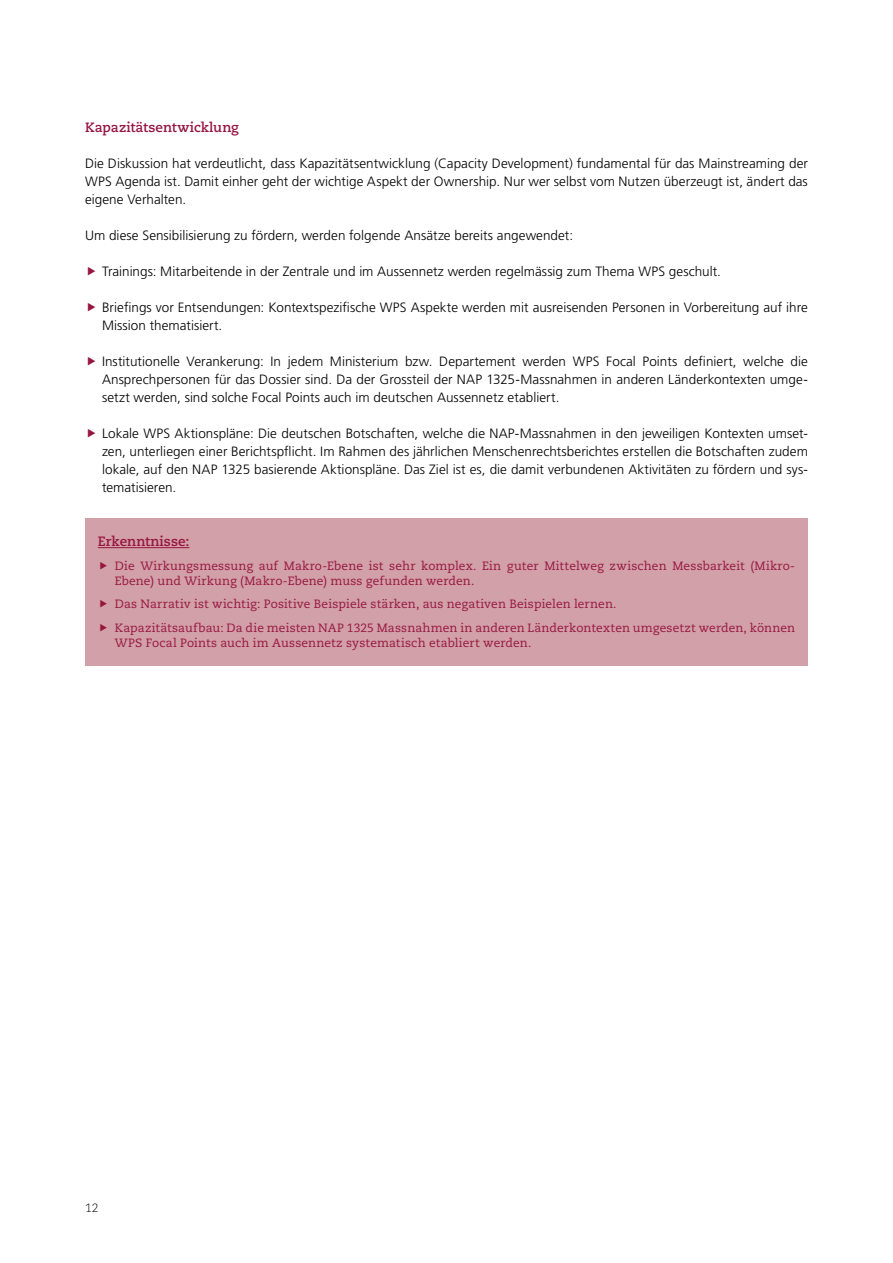
<style>
.page{position:relative;width:893px;height:1263px;background:#fff}
.page>*{position:absolute;margin:0;border:0;box-sizing:border-box;transform-origin:0 0}
._4_Lauftext_9pt{font:300 13.5px/18px "Frutiger LT Pro";letter-spacing:.005em;color:#000;text-align:justify}
._3_Titel_9_Bold{font:700 13.5px "Caecilia LT Pro 75";letter-spacing:.005em;color:#961640}
._3_Titel_9_Bold_BOX{font:700 13.5px "Caecilia LT Pro 75";letter-spacing:.005em;color:#961640}
.t1{font:12px/15px "Caecilia LT Pro 55 Roman";letter-spacing:.01em;color:#961640}
.t2{font:300 12px "Caecilia LT Pro 45";color:#000}
</style>
<div class="page">
<div style="left:85px;top:518px;width:723px;height:148px;background:#d2a0a8"></div>
<hr style="left:98px;top:547px;width:91px;height:1px;background:#961640">
<p class="_3_Titel_9_Bold" style="left:85px;top:118px;width:156px">Kapazitätsentwicklung</p>
<p class="_4_Lauftext_9pt" style="left:85px;top:155px;width:724px">Die Diskussion hat verdeutlicht, dass Kapazitätsentwicklung (Capacity Development) fundamental für das Mainstreaming der WPS Agenda ist. Damit einher geht der wichtige Aspekt der Ownership. Nur wer selbst vom Nutzen überzeugt ist, ändert das eigene Verhalten.</p>
<p class="_4_Lauftext_9pt" style="left:85px;top:227px;width:490px">Um diese Sensibilisierung zu fördern, werden folgende Ansätze bereits angewendet:</p>
<p class="_4_Lauftext_9pt" style="left:102px;top:263px;width:620px">Trainings: Mitarbeitende in der Zentrale und im Aussennetz werden regelmässig zum Thema WPS geschult.</p>
<p class="_4_Lauftext_9pt" style="left:102px;top:299px;width:707px">Briefings vor Entsendungen: Kontextspezifische WPS Aspekte werden mit ausreisenden Personen in Vorbereitung auf ihre<br>Mission thematisiert.</p>
<p class="_4_Lauftext_9pt" style="left:102px;top:353px;width:707px">Institutionelle Verankerung: In jedem Ministerium bzw. Departement werden WPS Focal Points definiert, welche die Ansprechpersonen für das Dossier sind. Da der Grossteil der NAP 1325-Massnahmen in anderen Länderkontexten umge&shy;setzt werden, sind solche Focal Points auch im deutschen Aussennetz etabliert.</p>
<p class="_4_Lauftext_9pt" style="left:102px;top:425px;width:707px">Lokale WPS Aktionspläne: Die deutschen Botschaften, welche die NAP-Massnahmen in den jeweiligen Kontexten umset&shy;zen, unterliegen einer Berichtspflicht. Im Rahmen des jährlichen Menschenrechtsberichtes erstellen die Botschaften zudem lokale, auf den NAP 1325 basierende Aktionspläne. Das Ziel ist es, die damit verbundenen Aktivitäten zu fördern und sys&shy;tematisieren.</p>
<p class="_3_Titel_9_Bold_BOX" style="left:98px;top:532px;width:93px">Erkenntnisse:</p>
<p class="t1" style="left:115px;top:558px;width:682px">Die Wirkungsmessung auf Makro-Ebene ist sehr komplex. Ein guter Mittelweg zwischen Messbarkeit (Mikro-<br>Ebene) und Wirkung (Makro-Ebene) muss gefunden werden.</p>
<p class="t1" style="left:115px;top:596px;width:503px">Das Narrativ ist wichtig: Positive Beispiele stärken, aus negativen Beispielen lernen.</p>
<p class="t1" style="left:115px;top:620px;width:682px">Kapazitätsaufbau: Da die meisten NAP 1325 Massnahmen in anderen Länderkontexten umgesetzt werden, können<br>WPS Focal Points auch im Aussennetz systematisch etabliert werden.</p>
<p class="t2" style="left:85px;top:1200px;width:15px">12</p>
</div>
